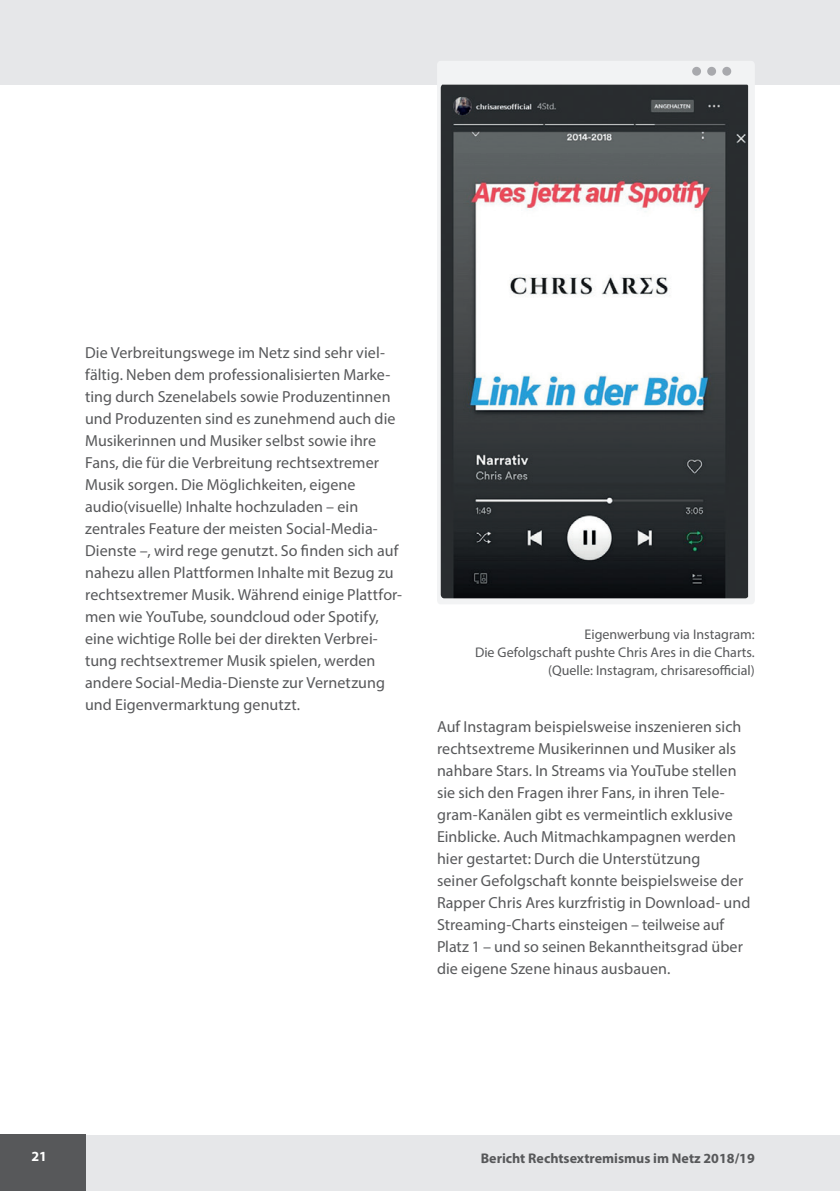
<style>
.page{position:relative;width:840px;height:1191px;background:#fff}
.page>*{position:absolute;margin:0;border:0;box-sizing:border-box;transform-origin:0 0}
.t1{font:16px/22px "Myriad Pro";letter-spacing:.005em;color:#57585a}
.t2{font:14px "Myriad Pro";color:#57585a}
.t3{font:700 14px "Myriad Pro";color:#57585a}
.t4{font:700 14px "Myriad Pro";color:#fff}
</style>
<div class="page">
<div style="left:0;top:0;width:839px;height:1191px;background:#e6e7e9"></div>
<div style="left:0;top:85px;width:839px;height:1049px;background:#fff"></div>
<svg style="left:437px;top:61px;width:317px;height:543px;fill:#f2f3f4"></svg>
<img style="left:440px;top:85px;width:307px;height:513px">
<svg style="left:691px;top:67px;width:9px;height:9px"></svg>
<svg style="left:706px;top:67px;width:9px;height:9px"></svg>
<div style="left:722px;top:67px;width:8px;height:9px;background:#a8a9ad;border-radius:50%"></div>
<div style="left:0;top:1134px;width:85px;height:57px;background:#57585a"></div>
<p class="t1" style="left:85px;top:341px;width:312px">Die Verbreitungswege im Netz sind sehr viel&shy;fältig. Neben dem professionalisierten Marke&shy;ting durch Szenelabels sowie Produzentinnen und Produzenten sind es zunehmend auch die Musikerinnen und Musiker selbst sowie ihre Fans, die für die Verbreitung rechtsextremer Musik sorgen. Die Möglichkeiten, eigene</p>
<p class="t1" style="left:85px;top:495px;width:274px">audio(visuelle) Inhalte hochzuladen – ein</p>
<p class="t1" style="left:85px;top:517px;width:294px">zentrales Feature der meisten Social-Media-</p>
<p class="t1" style="left:85px;top:539px;width:318px">Dienste –, wird rege genutzt. So finden sich auf nahezu allen Plattformen Inhalte mit Bezug zu rechtsextremer Musik. Während einige Plattfor&shy;men wie YouTube, soundcloud oder Spotify, eine wichtige Rolle bei der direkten Verbrei&shy;tung rechtsextremer Musik spielen, werden andere Social-Media-Dienste zur Vernetzung und Eigenvermarktung genutzt.</p>
<p class="t2" style="left:584px;top:626px;width:172px">Eigenwerbung via Instagram:</p>
<p class="t2" style="left:474px;top:644px;width:281px">Die Gefolgschaft pushte Chris Ares in die Charts.</p>
<p class="t2" style="left:548px;top:662px;width:208px">(Quelle: Instagram, chrisaresofficial)</p>
<p class="t1" style="left:437px;top:715px;width:314px">Auf Instagram beispielsweise inszenieren sich rechtsextreme Musikerinnen und Musiker als nahbare Stars. In Streams via YouTube stellen sie sich den Fragen ihrer Fans, in ihren Tele&shy;gram-Kanälen gibt es vermeintlich exklusive Einblicke. Auch Mitmachkampagnen werden hier gestartet: Durch die Unterstützung<br>seiner Gefolgschaft konnte beispielsweise der Rapper Chris Ares kurzfristig in Download- und Streaming-Charts einsteigen – teilweise auf Platz 1 – und so seinen Bekanntheitsgrad über die eigene Szene hinaus ausbauen.</p>
<p class="t4" style="left:32px;top:1146px;width:17px">21</p>
<p class="t3" style="left:480px;top:1149px;width:275px">Bericht Rechtsextremismus im Netz 2018/19</p>
</div>
